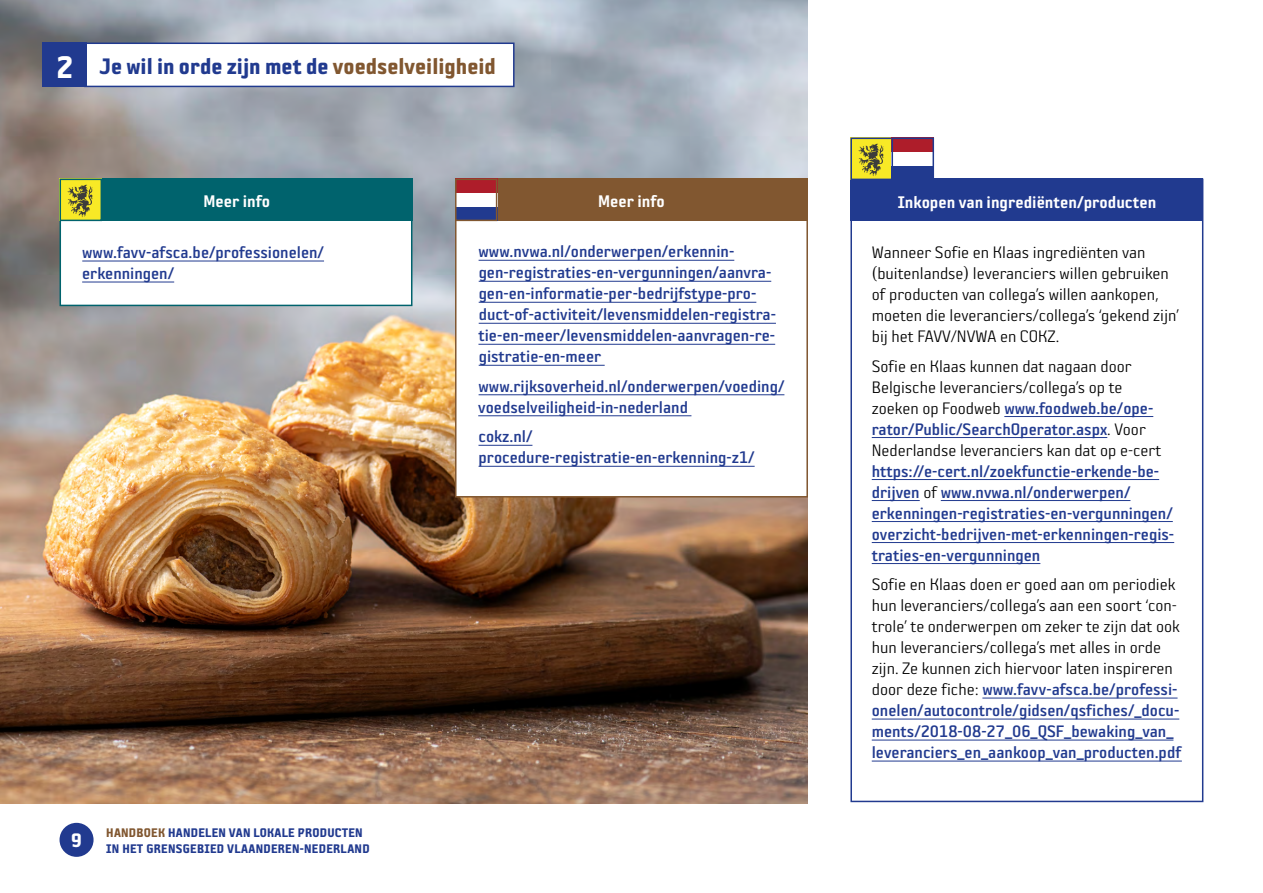
<style>
.page{position:relative;width:1263px;height:893px;background:#fff}
.page>*{position:absolute;margin:0;border:0;box-sizing:border-box;transform-origin:0 0}
.t1{font:24.3px "Sophisto OT E Gauge";color:#213a8f}
.t2{font:18.3px "Sophisto OT D Gauge";color:#fff}
.t3{font:18px/21px "Sophisto OT C Gauge";color:#213a8f}
.t4{font:18px/21px "Sophisto OT A Gauge";color:#000}
.t5{font:13.5px/16.2px "Sophisto OT E Gauge";letter-spacing:.02em;color:#213a8f}
.s1{font-size:33.75px;color:#fff}
.s2{color:#815730}
.s3{font-family:"Sophisto OT A Gauge";color:#000}
.s4{font-size:21px;color:#fff}
</style>
<div class="page">
<img style="left:0;top:0;width:808px;height:804px">
<div style="left:60px;top:179px;width:352px;height:127px;background:#fff;border:2px solid #00636d"></div>
<div style="left:84px;top:43px;width:430px;height:44px;background:#fff;border:2px solid #213a8f"></div>
<div style="left:43px;top:43px;width:44px;height:44px;background:#213a8f"></div>
<hr style="left:82px;top:261px;width:242px;height:1px;background:#213a8f">
<hr style="left:82px;top:282px;width:92px;height:1px;background:#213a8f">
<div style="left:60px;top:179px;width:352px;height:42px;background:#00636d"></div>
<div style="left:850px;top:179px;width:353px;height:623px;background:#fff;border:2px solid #213a8f"></div>
<div style="left:850px;top:179px;width:353px;height:42px;background:#213a8f"></div>
<hr style="left:1004px;top:416px;width:149px;height:1px;background:#213a8f">
<hr style="left:872px;top:437px;width:235px;height:1px;background:#213a8f">
<hr style="left:872px;top:479px;width:287px;height:1px;background:#213a8f">
<hr style="left:872px;top:500px;width:48px;height:1px;background:#213a8f">
<hr style="left:941px;top:500px;width:189px;height:1px;background:#213a8f">
<hr style="left:872px;top:521px;width:301px;height:1px;background:#213a8f">
<hr style="left:872px;top:542px;width:302px;height:1px;background:#213a8f">
<hr style="left:872px;top:563px;width:168px;height:1px;background:#213a8f">
<hr style="left:982px;top:698px;width:195px;height:1px;background:#213a8f">
<hr style="left:872px;top:719px;width:307px;height:1px;background:#213a8f">
<hr style="left:872px;top:740px;width:301px;height:1px;background:#213a8f">
<hr style="left:872px;top:761px;width:310px;height:1px;background:#213a8f">
<div style="left:60px;top:179px;width:42px;height:42px;background:#f8e926"></div>
<svg style="left:67px;top:185px;width:26px;height:32px"></svg>
<div style="left:60px;top:179px;width:42px;height:42px;border:2px solid #00636d"></div>
<div style="left:455px;top:179px;width:353px;height:318px;background:#fff;border:2px solid #815730"></div>
<div style="left:455px;top:179px;width:352px;height:42px;background:#815730"></div>
<hr style="left:479px;top:260px;width:255px;height:1px;background:#213a8f">
<hr style="left:479px;top:281px;width:292px;height:1px;background:#213a8f">
<hr style="left:479px;top:302px;width:277px;height:1px;background:#213a8f">
<hr style="left:479px;top:323px;width:297px;height:1px;background:#213a8f">
<hr style="left:478px;top:344px;width:297px;height:1px;background:#213a8f">
<hr style="left:479px;top:365px;width:126px;height:1px;background:#213a8f">
<hr style="left:479px;top:394px;width:305px;height:1px;background:#213a8f">
<hr style="left:478px;top:415px;width:213px;height:1px;background:#213a8f">
<hr style="left:478px;top:445px;width:54px;height:1px;background:#213a8f">
<hr style="left:478px;top:466px;width:277px;height:1px;background:#213a8f">
<div style="left:455px;top:179px;width:42px;height:42px;background:#213a8f"></div>
<div style="left:455px;top:179px;width:42px;height:28px;background:#fff"></div>
<div style="left:455px;top:179px;width:42px;height:14px;background:#ae1d2a"></div>
<div style="left:455px;top:179px;width:42px;height:42px;border:2px solid #815730"></div>
<div style="left:850px;top:138px;width:43px;height:42px;background:#f8e926"></div>
<svg style="left:858px;top:144px;width:26px;height:32px"></svg>
<div style="left:850px;top:138px;width:43px;height:42px;border:2px solid #213a8f"></div>
<div style="left:891px;top:138px;width:43px;height:42px;background:#213a8f"></div>
<div style="left:891px;top:138px;width:43px;height:28px;background:#fff"></div>
<div style="left:891px;top:138px;width:43px;height:14px;background:#ae1d2a"></div>
<div style="left:891px;top:138px;width:43px;height:42px;border:2px solid #213a8f"></div>
<div style="left:60px;top:823px;width:34px;height:34px;background:#213a8f;border-radius:50%"></div>
<h1 class="t1" style="left:56px;top:51px;width:441px"><span class="s1">2</span> Je wil in orde zijn met de <span class="s2">voedselveiligheid</span></h1>
<p class="t2" style="left:203px;top:190px;width:68px">Meer info</p>
<p class="t2" style="left:898px;top:192px;width:260px">Inkopen van ingrediënten/producten</p>
<p class="t4" style="left:872px;top:241px;width:309px">Wanneer Sofie en Klaas ingrediënten van (buitenlandse) leveranciers willen gebruiken of producten van collega’s willen aankopen, moeten die leveranciers/collega’s ‘gekend zijn’ bij het FAVV/NVWA en COKZ.</p>
<p class="t4" style="left:872px;top:355px;width:262px">Sofie en Klaas kunnen dat nagaan door<br>Belgische leveranciers/collega’s op te</p>
<p class="t3" style="left:872px;top:397px;width:283px"><span class="s3">zoeken op Foodweb</span> www.foodweb.be/ope&shy;rator/Public/SearchOperator.aspx<span class="s3">. Voor</span></p>
<p class="t4" style="left:872px;top:439px;width:291px">Nederlandse leveranciers kan dat op e-cert</p>
<p class="t3" style="left:872px;top:460px;width:304px">https://e-cert.nl/zoekfunctie-erkende-be&shy;drijven <span class="s3">of</span> www.nvwa.nl/onderwerpen/ erkenningen-registraties-en-vergunningen/ overzicht-bedrijven-met-erkenningen-regis&shy;traties-en-vergunningen</p>
<p class="t4" style="left:872px;top:573px;width:310px">Sofie en Klaas doen er goed aan om periodiek hun leveranciers/collega’s aan een soort ‘con&shy;trole’ te onderwerpen om zeker te zijn dat ook hun leveranciers/collega’s met alles in orde zijn. Ze kunnen zich hiervoor laten inspireren</p>
<p class="t3" style="left:872px;top:678px;width:311px"><span class="s3">door deze fiche:</span> www.favv-afsca.be/professi&shy;onelen/autocontrole/gidsen/qsfiches/_docu&shy;ments/2018-08-27_06_QSF_bewaking_van_ leveranciers_en_aankoop_van_producten.pdf</p>
<p class="t2" style="left:598px;top:191px;width:68px">Meer info</p>
<p class="t3" style="left:478px;top:241px;width:299px">www.nvwa.nl/onderwerpen/erkennin&shy;gen-registraties-en-vergunningen/aanvra&shy;gen-en-informatie-per-bedrijfstype-pro&shy;duct-of-activiteit/levensmiddelen-registra&shy;tie-en-meer/levensmiddelen-aanvragen-re&shy;gistratie-en-meer</p>
<p class="t3" style="left:478px;top:375px;width:308px">www.rijksoverheid.nl/onderwerpen/voeding/ voedselveiligheid-in-nederland</p>
<p class="t3" style="left:478px;top:426px;width:278px">cokz.nl/ procedure-registratie-en-erkenning-z1/</p>
<p class="t3" style="left:82px;top:241px;width:243px">www.favv-afsca.be/professionelen/ erkenningen/</p>
<p class="t5" style="left:106px;top:824px;width:265px;text-indent:-35px"><span class="s4">9</span> <span class="s2">HANDBOEK</span> HANDELEN VAN LOKALE PRODUCTEN<br>IN HET GRENSGEBIED VLAANDEREN-NEDERLAND</p>
</div>
